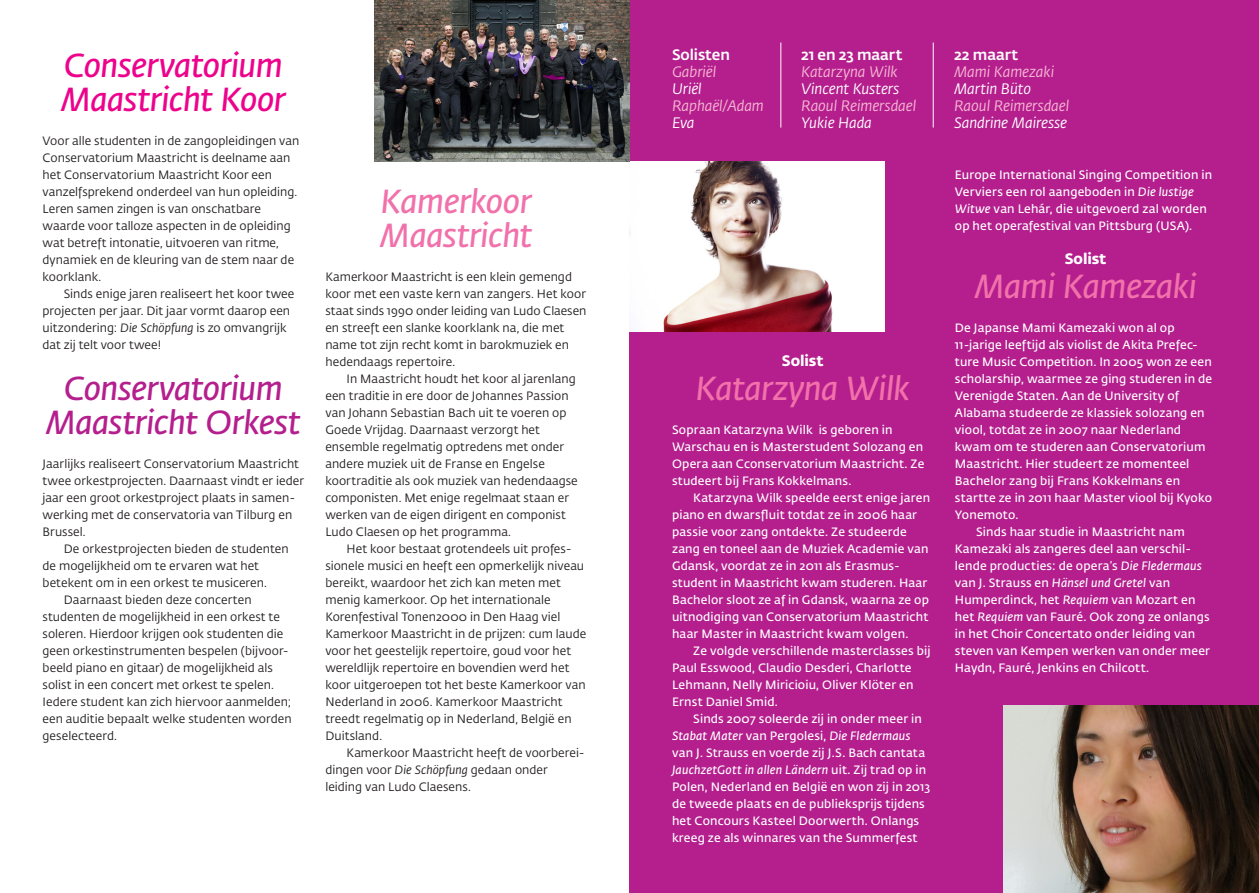
<style>
.page{position:relative;width:1259px;height:893px;background:#fff}
.page>*{position:absolute;margin:0;border:0;box-sizing:border-box;transform-origin:0 0}
.platte_tekst{font:italic 600 33px "Fedra Sans Std";letter-spacing:-.015em;color:#f171ab}
.platte_tekst-2{font:italic 600 33px "Fedra Sans Std";letter-spacing:-.015em;color:#b41e8d}
.platte_tekst-3{font:italic 600 33px "Fedra Sans Std";letter-spacing:-.015em;color:#ed028c}
.platte_tekst-4{font:italic 15px "Fedra Sans Std";letter-spacing:-.005em;color:#f6b7d4}
.platte_tekst-5{font:italic 15px "Fedra Sans Std";letter-spacing:-.005em;color:#fff}
.platte_tekst-6{font:500 15px "Fedra Sans Std";color:#fff}
.platte_tekst-7{font:700 15px "Fedra Sans Std";letter-spacing:-.005em;color:#fff}
.platte_tekst-8{font:12px/17px "Fedra Sans Std";letter-spacing:.005em;color:#231f20}
.platte_tekst-9{font:600 12px/17px "Fedra Sans Std";letter-spacing:.015em;color:#fff}
.s1{font-style:italic}
</style>
<div class="page">
<div style="left:629px;top:0;width:630px;height:893px;background:#b41e8d"></div>
<img style="left:629px;top:162px;width:255px;height:170px">
<img style="left:374px;top:0;width:255px;height:162px">
<hr style="left:780px;top:43px;width:1px;height:85px;background:#fff">
<hr style="left:933px;top:43px;width:1px;height:85px;background:#fff">
<img style="left:1003px;top:706px;width:256px;height:187px">
<p class="platte_tekst-3" style="left:64px;top:45px;width:221px">Conservatorium</p>
<p class="platte_tekst-3" style="left:61px;top:79px;width:227px">Maastricht Koor</p>
<p class="platte_tekst-8" style="left:43px;top:132px;width:258px">Voor alle studenten in de zangopleidingen van Conservatorium Maastricht is deelname aan het Conservatorium Maastricht Koor een vanzelfsprekend onderdeel van hun opleiding.<br>Leren samen zingen is van onschatbare waarde voor talloze aspecten in de opleiding wat betreft intonatie, uitvoeren van ritme, dynamiek en de kleuring van de stem naar de koorklank.</p>
<p class="platte_tekst-8" style="left:43px;top:285px;width:253px;text-indent:21px">Sinds enige jaren realiseert het koor twee projecten per jaar. Dit jaar vormt daarop een uitzondering: <span class="s1">Die Schöpfung</span> is zo omvangrijk dat zij telt voor twee!</p>
<p class="platte_tekst-2" style="left:64px;top:368px;width:221px">Conservatorium</p>
<p class="platte_tekst-2" style="left:46px;top:402px;width:256px">Maastricht Orkest</p>
<p class="platte_tekst-8" style="left:43px;top:455px;width:263px">Jaarlijks realiseert Conservatorium Maastricht twee orkestprojecten. Daarnaast vindt er ieder jaar een groot orkestproject plaats in samen&shy;werking met de conservatoria van Tilburg en Brussel.</p>
<p class="platte_tekst-8" style="left:43px;top:540px;width:248px;text-indent:21px">De orkestprojecten bieden de studenten de mogelijkheid om te ervaren wat het betekent om in een orkest te musiceren.</p>
<p class="platte_tekst-8" style="left:43px;top:591px;width:251px;text-indent:21px">Daarnaast bieden deze concerten studenten de mogelijkheid in een orkest te soleren. Hierdoor krijgen ook studenten die geen orkestinstrumenten bespelen (bijvoor&shy;beeld piano en gitaar) de mogelijkheid als solist in een concert met orkest te spelen.<br>Iedere student kan zich hiervoor aanmelden; een auditie bepaalt welke studenten worden geselecteerd.</p>
<p class="platte_tekst" style="left:380px;top:181px;width:153px">Kamerkoor</p>
<p class="platte_tekst" style="left:380px;top:215px;width:154px">Maastricht</p>
<p class="platte_tekst-8" style="left:325px;top:268px;width:263px">Kamerkoor Maastricht is een klein gemengd koor met een vaste kern van zangers. Het koor staat sinds 1990 onder leiding van Ludo Claesen en streeft een slanke koorklank na, die met name tot zijn recht komt in barokmuziek en hedendaags repertoire.</p>
<p class="platte_tekst-8" style="left:325px;top:370px;width:254px;text-indent:21px">In Maastricht houdt het koor al jarenlang een traditie in ere door de Johannes Passion van Johann Sebastian Bach uit te voeren op Goede Vrijdag. Daarnaast verzorgt het ensemble regelmatig optredens met onder andere muziek uit de Franse en Engelse koortraditie als ook muziek van hedendaagse componisten. Met enige regelmaat staan er werken van de eigen dirigent en componist Ludo Claesen op het programma.</p>
<p class="platte_tekst-8" style="left:325px;top:540px;width:262px;text-indent:21px">Het koor bestaat grotendeels uit profes&shy;sionele musici en heeft een opmerkelijk niveau bereikt, waardoor het zich kan meten met menig kamerkoor. Op het internationale Korenfestival Tonen2000 in Den Haag viel Kamerkoor Maastricht in de prijzen: cum laude voor het geestelijk repertoire, goud voor het wereldlijk repertoire en bovendien werd het koor uitgeroepen tot het beste Kamerkoor van Nederland in 2006. Kamerkoor Maastricht treedt regelmatig op in Nederland, België en Duitsland.</p>
<p class="platte_tekst-8" style="left:325px;top:744px;width:261px;text-indent:21px">Kamerkoor Maastricht heeft de voorberei&shy;dingen voor <span class="s1">Die Schöpfung</span> gedaan onder leiding van Ludo Claesens.</p>
<p class="platte_tekst-6" style="left:672px;top:45px;width:59px">Solisten</p>
<p class="platte_tekst-6" style="left:801px;top:45px;width:103px">21 en 23 maart</p>
<p class="platte_tekst-6" style="left:954px;top:45px;width:66px">22 maart</p>
<p class="platte_tekst-4" style="left:672px;top:62px;width:46px">Gabriël</p>
<p class="platte_tekst-4" style="left:801px;top:62px;width:98px">Katarzyna Wilk</p>
<p class="platte_tekst-4" style="left:954px;top:62px;width:102px">Mami Kamezaki</p>
<p class="platte_tekst-5" style="left:672px;top:79px;width:31px">Uriël</p>
<p class="platte_tekst-5" style="left:801px;top:79px;width:100px">Vincent Kusters</p>
<p class="platte_tekst-5" style="left:954px;top:79px;width:79px">Martin Büto</p>
<p class="platte_tekst-4" style="left:672px;top:96px;width:93px">Raphaël/Adam</p>
<p class="platte_tekst-4" style="left:801px;top:96px;width:117px">Raoul Reimersdael</p>
<p class="platte_tekst-4" style="left:954px;top:96px;width:117px">Raoul Reimersdael</p>
<p class="platte_tekst-5" style="left:672px;top:113px;width:24px">Eva</p>
<p class="platte_tekst-5" style="left:801px;top:113px;width:72px">Yukie Hada</p>
<p class="platte_tekst-5" style="left:954px;top:113px;width:115px">Sandrine Mairesse</p>
<p class="platte_tekst-9" style="left:955px;top:166px;width:259px">Europe International Singing Competition in Verviers een rol aangeboden in <span class="s1">Die lustige Witwe</span> van Lehár, die uitgevoerd zal worden op het operafestival van Pittsburg (USA).</p>
<p class="platte_tekst-7" style="left:782px;top:351px;width:43px">Solist</p>
<p class="platte_tekst" style="left:695px;top:368px;width:216px">Katarzyna Wilk</p>
<p class="platte_tekst-9" style="left:672px;top:421px;width:254px">Sopraan Katarzyna Wilk is geboren in Warschau en is Masterstudent Solozang en Opera aan Cconservatorium Maastricht. Ze studeert bij Frans Kokkelmans.</p>
<p class="platte_tekst-9" style="left:672px;top:489px;width:259px;text-indent:21px">Katarzyna Wilk speelde eerst enige jaren piano en dwarsfluit totdat ze in 2006 haar passie voor zang ontdekte. Ze studeerde zang en toneel aan de Muziek Academie van Gdansk, voordat ze in 2011 als Erasmus-</p>
<p class="platte_tekst-9" style="left:672px;top:574px;width:258px">student in Maastricht kwam studeren. Haar Bachelor sloot ze af in Gdansk, waarna ze op uitnodiging van Conservatorium Maastricht haar Master in Maastricht kwam volgen.</p>
<p class="platte_tekst-9" style="left:672px;top:642px;width:260px;text-indent:21px">Ze volgde verschillende masterclasses bij Paul Esswood, Claudio Desderi, Charlotte Lehmann, Nelly Miricioiu, Oliver Klöter en Ernst Daniel Smid.</p>
<p class="platte_tekst-9" style="left:672px;top:710px;width:260px;text-indent:21px">Sinds 2007 soleerde zij in onder meer in <span class="s1">Stabat Mater</span> van Pergolesi, <span class="s1">Die Fledermaus </span>van J. Strauss en voerde zij J.S. Bach cantata <span class="s1">JauchzetGott in allen Ländern</span> uit. Zij trad op in Polen, Nederland en België en won zij in 2013 de tweede plaats en de publieksprijs tijdens het Concours Kasteel Doorwerth. Onlangs kreeg ze als winnares van the Summerfest</p>
<p class="platte_tekst-7" style="left:1064px;top:249px;width:43px">Solist</p>
<p class="platte_tekst" style="left:974px;top:266px;width:224px">Mami Kamezaki</p>
<p class="platte_tekst-9" style="left:955px;top:319px;width:259px">De Japanse Mami Kamezaki won al op 11-jarige leeftijd als violist de Akita Prefec&shy;ture Music Competition. In 2005 won ze een scholarship, waarmee ze ging studeren in de Verenigde Staten. Aan de University of Alabama studeerde ze klassiek solozang en viool, totdat ze in 2007 naar Nederland kwam om te studeren aan Conservatorium Maastricht. Hier studeert ze momenteel Bachelor zang bij Frans Kokkelmans en startte ze in 2011 haar Master viool bij Kyoko Yonemoto.</p>
<p class="platte_tekst-9" style="left:955px;top:523px;width:257px;text-indent:21px">Sinds haar studie in Maastricht nam Kamezaki als zangeres deel aan verschil&shy;lende producties: de opera’s <span class="s1">Die Fledermaus </span>van J. Strauss en <span class="s1">Hänsel und Gretel</span> van Humperdinck, het <span class="s1">Requiem</span> van Mozart en het <span class="s1">Requiem</span> van Fauré. Ook zong ze onlangs in het Choir Concertato onder leiding van steven van Kempen werken van onder meer Haydn, Fauré, Jenkins en Chilcott.</p>
</div>
